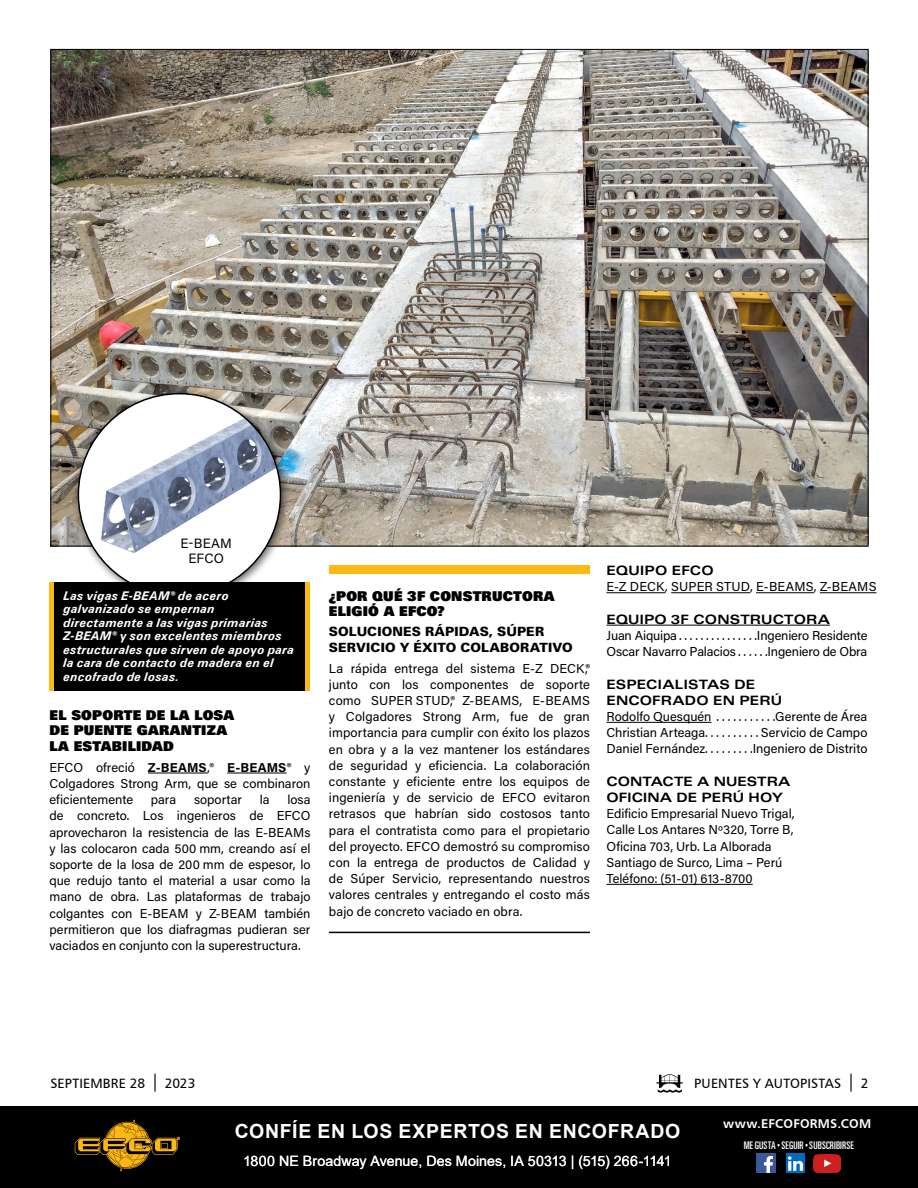
<style>
.page{position:relative;width:918px;height:1188px;background:#fff}
.page>*{position:absolute;margin:0;border:0;box-sizing:border-box;transform-origin:0 0}
.t1{font:700 19.5px "Arial";letter-spacing:.035em;color:#fff}
.t2{font:14.25px "Arial";letter-spacing:.005em;color:#fff}
.t3{font:13.5px/15.8px "Univers LT Std X Black";letter-spacing:.015em;color:#000}
.t4{font:13.5px "Humanist 777 BT Roman B";letter-spacing:.01em;color:#000}
.t5{font:13.5px/15px "Acumin Pro";letter-spacing:.01em;color:#000;text-align:center}
.t6{font:12.9px/16.2px "Acumin Pro";color:#000;text-align:justify}
.t7{font:700 expanded 12.9px/16.2px "Univers LT Std";letter-spacing:.005em;color:#000}
.t8{font:900 12.75px/15.8px "Univers LT Std";letter-spacing:.01em;color:#000}
.t9{font:12.75px "Humanist 777 BT Bold B";letter-spacing:.015em;color:#fff}
.t10{font:italic 700 12px/13.5px "Univers LT";letter-spacing:.025em;color:#fff}
.t11{font:ultra-condensed 10.5px "Univers LT Std";letter-spacing:.015em;color:#fff}
.s1{font-weight:700}
.s2{font-style:italic}
.s3{font-family:"Arial Narrow";font-stretch:normal}
</style>
<div class="page">
<div style="left:0;top:1107px;width:918px;height:81px;background:#000"></div>
<svg style="left:656px;top:1074px;width:27px;height:19px"></svg>
<img style="left:756px;top:1154px;width:19px;height:19px">
<img style="left:786px;top:1154px;width:19px;height:19px">
<img style="left:814px;top:1154px;width:27px;height:19px">
<svg style="left:75px;top:1120px;width:105px;height:51px"></svg>
<img style="left:52px;top:51px;width:814px;height:493px">
<hr style="left:606px;top:592px;width:59px;height:1px;background:#000">
<hr style="left:671px;top:592px;width:79px;height:1px;background:#000">
<hr style="left:756px;top:592px;width:58px;height:1px;background:#000">
<hr style="left:820px;top:592px;width:56px;height:1px;background:#000">
<hr style="left:606px;top:625px;width:224px;height:1px;background:#000">
<hr style="left:606px;top:722px;width:105px;height:1px;background:#000">
<hr style="left:606px;top:884px;width:147px;height:1px;background:#000">
<div style="left:329px;top:565px;width:261px;height:9px;background:#fdb913"></div>
<hr style="left:329px;top:932px;width:261px;height:1px;background:#000">
<hr style="left:148px;top:773px;width:59px;height:1px;background:#000">
<hr style="left:227px;top:773px;width:60px;height:1px;background:#000">
<div style="left:72px;top:387px;width:219px;height:220px;background:#000;opacity:.6"></div>
<img style="left:78px;top:394px;width:202px;height:202px;border-radius:101px">
<hr style="left:50px;top:582px;width:4px;height:108px;background:#fdb913">
<div style="left:54px;top:582px;width:252px;height:108px;background:#000"></div>
<hr style="left:306px;top:582px;width:4px;height:108px;background:#fdb913">
<p class="t5" style="left:180px;top:535px;width:53px">E-BEAM<br>EFCO</p>
<p class="t10" style="left:63px;top:589px;width:232px">Las vigas E-BEAM® de acero galvanizado se empernan directamente a las vigas primarias<br>Z-BEAM® y son excelentes miembros estructurales que sirven de apoyo para la cara de contacto de madera en el encofrado de losas.</p>
<p class="t3" style="left:50px;top:707px;width:186px">EL SOPORTE DE LA LOSA<br>DE PUENTE GARANTIZA<br>LA ESTABILIDAD</p>
<p class="t6" style="left:50px;top:759px;width:262px">EFCO ofreció <span class="s1">Z-BEAMS</span>,® <span class="s1">E-BEAMS</span>® y Colgadores Strong Arm, que se combinaron eficientemente</p>
<p class="t6" style="left:50px;top:791px;width:263px;text-indent:238px">losa de concreto. Los ingenieros de EFCO aprovecharon la resistencia de las E-BEAMs y las colocaron cada 500 mm, creando así el soporte de la losa de 200 mm de espesor, lo que redujo tanto el material a usar como la mano de obra. Las plataformas de trabajo colgantes con E-BEAM y Z-BEAM también permitieron que los diafragmas pudieran ser vaciados en conjunto con la superestructura.</p>
<p class="t6" style="left:151px;top:791px;width:27px">para</p>
<p class="t6" style="left:194px;top:791px;width:49px">soportar</p>
<p class="t6" style="left:260px;top:791px;width:11px">la</p>
<p class="t3" style="left:329px;top:587px;width:227px">¿POR QUÉ 3F CONSTRUCTORA<br>ELIGIÓ A EFCO?</p>
<p class="t8" style="left:329px;top:624px;width:245px">SOLUCIONES RÁPIDAS, SÚPER<br>SERVICIO Y ÉXITO COLABORATIVO</p>
<p class="t6" style="left:329px;top:659px;width:263px">La rápida entrega del sistema E-Z DECK,® junto con los componentes de soporte como SUPER STUD,® Z-BEAMS, E-BEAMS y Colgadores Strong Arm, fue de gran importancia para cumplir con éxito los plazos en obra y a la vez mantener los estándares de seguridad y eficiencia. La colaboración constante y eficiente entre los equipos de ingeniería y de servicio de EFCO evitaron retrasos que habrían sido costosos tanto para el contratista como para el propietario del proyecto. EFCO demostró su compromiso con la entrega de productos de Calidad y de Súper Servicio, representando nuestros valores centrales y entregando el costo más bajo de concreto vaciado en obra.</p>
<p class="t7" style="left:606px;top:562px;width:109px">EQUIPO EFCO</p>
<p class="t6" style="left:606px;top:578px;width:272px">E-Z DECK<span class="s2">,</span> SUPER STUD, E-BEAMS, Z-BEAMS</p>
<p class="t7" style="left:606px;top:611px;width:225px">EQUIPO 3F CONSTRUCTORA</p>
<p class="t6" style="left:606px;top:627px;width:77px">Juan Aiquipa ..............</p>
<p class="t6" style="left:757px;top:627px;width:112px">Ingeniero Residente</p>
<p class="t6" style="left:606px;top:643px;width:136px">Oscar Navarro Palacios .....</p>
<p class="t6" style="left:768px;top:643px;width:101px">Ingeniero de Obra</p>
<p class="t7" style="left:606px;top:676px;width:177px">ESPECIALISTAS DE<br>ENCOFRADO EN PERÚ</p>
<p class="t6" style="left:606px;top:708px;width:109px">Rodolfo Quesquén ...........</p>
<p class="t6" style="left:775px;top:708px;width:94px">Gerente de Área</p>
<p class="t6" style="left:606px;top:724px;width:103px">Christian Arteaga .........</p>
<p class="t6" style="left:761px;top:724px;width:108px">Servicio de Campo</p>
<p class="t6" style="left:606px;top:740px;width:103px">Daniel Fernández ........</p>
<p class="t6" style="left:753px;top:740px;width:116px">Ingeniero de Distrito</p>
<p class="t7" style="left:606px;top:773px;width:186px">CONTACTE A NUESTRA<br>OFICINA DE PERÚ HOY</p>
<p class="t6" style="left:606px;top:805px;width:190px;text-align:left">Edificio Empresarial Nuevo Trigal,<br>Calle Los Antares Nº320, Torre B,<br>Oficina 703, Urb. La Alborada<br>Santiago de Surco, Lima – Perú<br>Teléfono: (51-01) 613-8700</p>
<p class="t4" style="left:50px;top:1075px;width:96px">SEPTIEMBRE 28</p>
<p class="t4" style="left:165px;top:1075px;width:32px">2023</p>
<p class="t4" style="left:694px;top:1075px;width:149px">PUENTES Y AUTOPISTAS</p>
<p class="t4" style="left:861px;top:1075px;width:9px">2</p>
<h1 class="t1" style="left:235px;top:1117px;width:447px">CONFÍE EN LOS EXPERTOS EN ENCOFRADO</h1>
<p class="t2" style="left:243px;top:1151px;width:430px">1800 NE Broadway Avenue, Des Moines, IA 50313 | (515) 266-1141</p>
<p class="t9" style="left:723px;top:1115px;width:149px">www.EFCOFORMS.COM</p>
<p class="t11" style="left:744px;top:1139px;width:112px">ME GUSTA <span class="s3">•</span> SEGUIR <span class="s3">•</span> SUBSCRIBIRSE</p>
</div>
